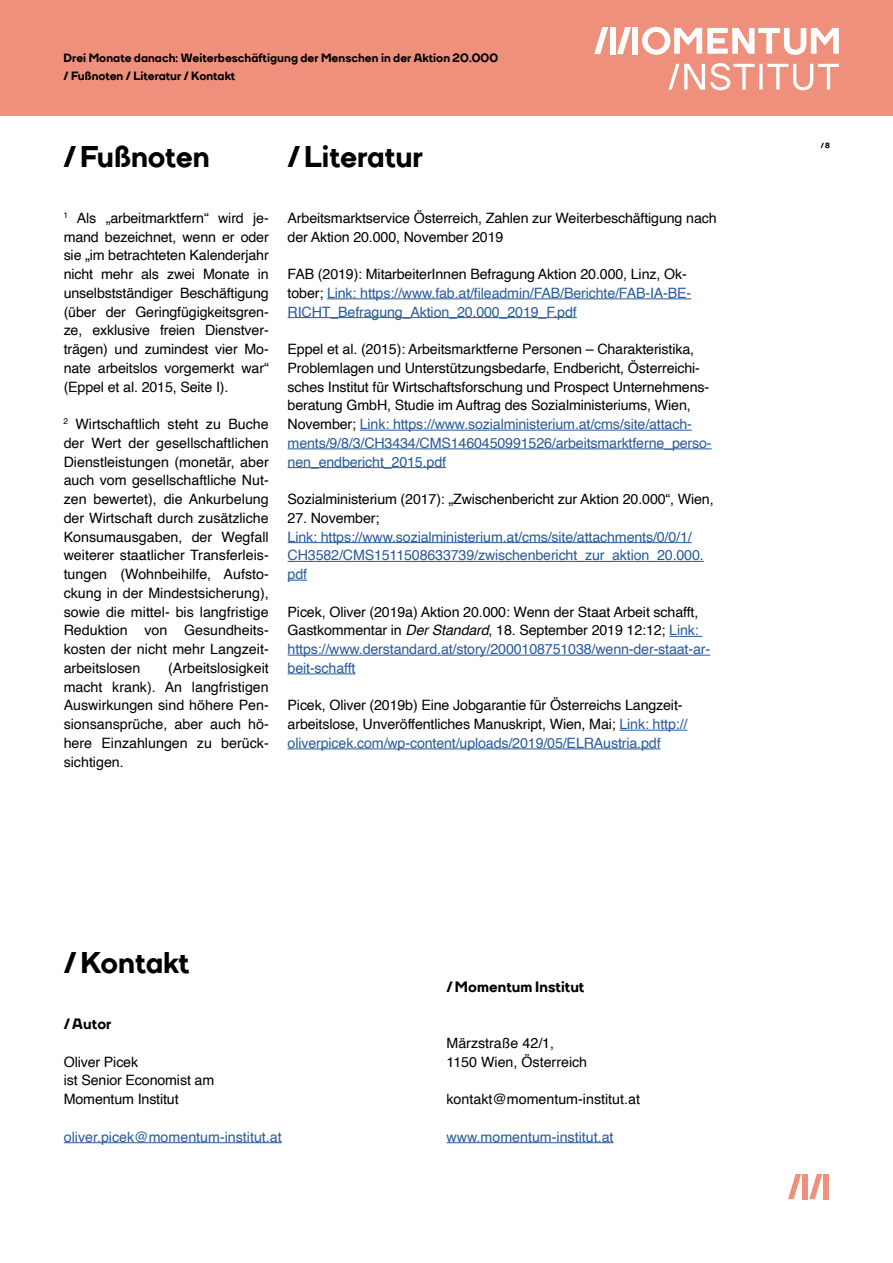
<style>
.page{position:relative;width:893px;height:1263px;background:#fff}
.page>*{position:absolute;margin:0;border:0;box-sizing:border-box;transform-origin:0 0}
.t1{font:800 30px "TT Firs";color:#000}
.t2{font:800 15px "TT Firs";letter-spacing:.005em;color:#000}
.t3{font:14.25px/18.8px "Helvetica";letter-spacing:-.01em;color:#000}
.t4{font:14.25px/18.8px "Helvetica";letter-spacing:-.01em;color:#275b9b}
.t5{font:800 12px/18px "TT Firs";letter-spacing:.005em;color:#000}
.t6{font:800 7.5px "TT Firs";color:#000}
.s1{color:#000}
.s2{color:#275b9b}
.s3{font-style:italic}
</style>
<div class="page">
<div style="left:0;top:0;width:893px;height:116px;background:#ee907b"></div>
<svg style="left:642px;top:27px;width:197px;height:28px"></svg>
<div style="left:632px;top:27px;width:6px;height:27px;background:#fff"></div>
<div style="left:610px;top:27px;width:6px;height:27px;background:#fff"></div>
<svg style="left:617px;top:27px;width:14px;height:27px"></svg>
<svg style="left:594px;top:27px;width:14px;height:27px"></svg>
<svg style="left:668px;top:63px;width:171px;height:27px"></svg>
<hr style="left:327px;top:298px;width:364px;height:1px;background:#275b9b">
<hr style="left:288px;top:317px;width:289px;height:1px;background:#275b9b">
<hr style="left:360px;top:430px;width:332px;height:1px;background:#275b9b">
<hr style="left:288px;top:448px;width:424px;height:1px;background:#275b9b">
<hr style="left:288px;top:467px;width:158px;height:1px;background:#275b9b">
<hr style="left:288px;top:542px;width:404px;height:1px;background:#275b9b">
<hr style="left:288px;top:561px;width:416px;height:1px;background:#275b9b">
<svg style="left:288px;top:580px;width:19px;height:1px"></svg>
<hr style="left:669px;top:636px;width:33px;height:1px;background:#275b9b">
<hr style="left:288px;top:655px;width:422px;height:1px;background:#275b9b">
<hr style="left:288px;top:673px;width:67px;height:1px;background:#275b9b">
<hr style="left:619px;top:730px;width:68px;height:1px;background:#275b9b">
<hr style="left:288px;top:748px;width:373px;height:1px;background:#275b9b">
<hr style="left:64px;top:1142px;width:218px;height:1px;background:#275b9b">
<hr style="left:446px;top:1142px;width:168px;height:1px;background:#275b9b">
<div style="left:824px;top:1174px;width:5px;height:25px;background:#ee907b"></div>
<div style="left:802px;top:1174px;width:6px;height:25px;background:#ee907b"></div>
<svg style="left:809px;top:1174px;width:13px;height:25px"></svg>
<svg style="left:788px;top:1174px;width:13px;height:25px"></svg>
<p class="t5" style="left:64px;top:49px;width:436px">Drei Monate danach: Weiterbeschäftigung der Menschen in der Aktion 20.000 / Fußnoten / Literatur / Kontakt</p>
<h1 class="t1" style="left:64px;top:137px;width:148px">/Fußnoten</h1>
<p class="t3" style="left:64px;top:209px;width:207px;text-align:justify"><sup>1</sup> Als „arbeitmarktfern“ wird je&shy;mand bezeichnet, wenn er oder sie „im betrachteten Kalenderjahr nicht mehr als zwei Monate in unselbstständiger Beschäftigung (über der Geringfügigkeitsgren&shy;ze, exklusive freien Dienstver&shy;trägen) und zumindest vier Mo&shy;nate arbeitslos vorgemerkt war“ (Eppel et al. 2015, Seite I).</p>
<p class="t3" style="left:64px;top:415px;width:207px;text-align:justify"><sup>2</sup> Wirtschaftlich steht zu Buche der Wert der gesellschaftlichen Dienstleistungen (monetär, aber auch vom gesellschaftliche Nut&shy;zen bewertet), die Ankurbelung der Wirtschaft durch zusätzliche Konsumausgaben, der Wegfall weiterer staatlicher Transferleis&shy;tungen (Wohnbeihilfe, Aufsto&shy;ckung in der Mindestsicherung), sowie die mittel- bis langfristige Reduktion von Gesundheits&shy;kosten der nicht mehr Langzeit&shy;arbeitslosen</p>
<p class="t3" style="left:64px;top:659px;width:207px;text-align:justify;text-indent:105px">(Arbeitslosigkeit macht krank). An langfristigen Auswirkungen sind höhere Pen&shy;sionsansprüche, aber auch hö&shy;here Einzahlungen zu berück&shy;sichtigen.</p>
<h1 class="t1" style="left:288px;top:137px;width:137px">/Literatur</h1>
<p class="t3" style="left:288px;top:209px;width:431px">Arbeitsmarktservice Österreich, Zahlen zur Weiterbeschäftigung nach der Aktion 20.000, November 2019</p>
<p class="t4" style="left:288px;top:265px;width:405px"><span class="s1">FAB (2019): MitarbeiterInnen Befragung Aktion 20.000, Linz, Ok&shy;tober;</span> Link: https://www.fab.at/fileadmin/FAB/Berichte/FAB-IA-BE-<br>RICHT_Befragung_Aktion_20.000_2019_F.pdf</p>
<p class="t3" style="left:288px;top:340px;width:426px">Eppel et al. (2015): Arbeitsmarktferne Personen – Charakteristika, Problemlagen und Unterstützungsbedarfe, Endbericht, Österreichi&shy;sches Institut für Wirtschaftsforschung und Prospect Unternehmens&shy;beratung GmbH, Studie im Auftrag des Sozialministeriums, Wien, November; <span class="s2">Link: https://www.sozialministerium.at/cms/site/attach&shy;ments/9/8/3/CH3434/CMS1460450991526/arbeitsmarktferne_perso&shy;nen_endbericht_2015.pdf</span></p>
<p class="t3" style="left:288px;top:490px;width:428px">Sozialministerium (2017): „Zwischenbericht zur Aktion 20.000“, Wien,</p>
<p class="t3" style="left:288px;top:509px;width:93px">27. November;</p>
<p class="t4" style="left:288px;top:528px;width:418px">Link: https://www.sozialministerium.at/cms/site/attachments/0/0/1/<br>CH3582/CMS1511508633739/zwischenbericht_zur_aktion_20.000. pdf</p>
<p class="t3" style="left:288px;top:603px;width:424px">Picek, Oliver (2019a) Aktion 20.000: Wenn der Staat Arbeit schafft, Gastkommentar in <span class="s3">Der Standard</span>, 18. September 2019 12:12; <span class="s2">Link: https://www.derstandard.at/story/2000108751038/wenn-der-staat-ar&shy;beit-schafft</span></p>
<p class="t3" style="left:288px;top:696px;width:401px">Picek, Oliver (2019b) Eine Jobgarantie für Österreichs Langzeit&shy;arbeitslose, Unveröffentliches Manuskript, Wien, Mai; <span class="s2">Link: http:// oliverpicek.com/wp-content/uploads/2019/05/ELRAustria.pdf</span></p>
<h1 class="t1" style="left:64px;top:943px;width:127px">/Kontakt</h1>
<p class="t2" style="left:446px;top:977px;width:140px">/Momentum Institut</p>
<p class="t2" style="left:64px;top:1014px;width:49px">/Autor</p>
<p class="t3" style="left:64px;top:1053px;width:152px">Oliver Picek<br>ist Senior Economist am<br>Momentum Institut</p>
<p class="t4" style="left:64px;top:1128px;width:219px">oliver.picek@momentum-institut.at</p>
<p class="t3" style="left:446px;top:1034px;width:142px">Märzstraße 42/1,<br>1150 Wien, Österreich</p>
<p class="t3" style="left:446px;top:1090px;width:195px">kontakt@momentum-institut.at</p>
<p class="t4" style="left:446px;top:1128px;width:169px">www.momentum-institut.at</p>
<p class="t6" style="left:821px;top:140px;width:11px">/8</p>
</div>
